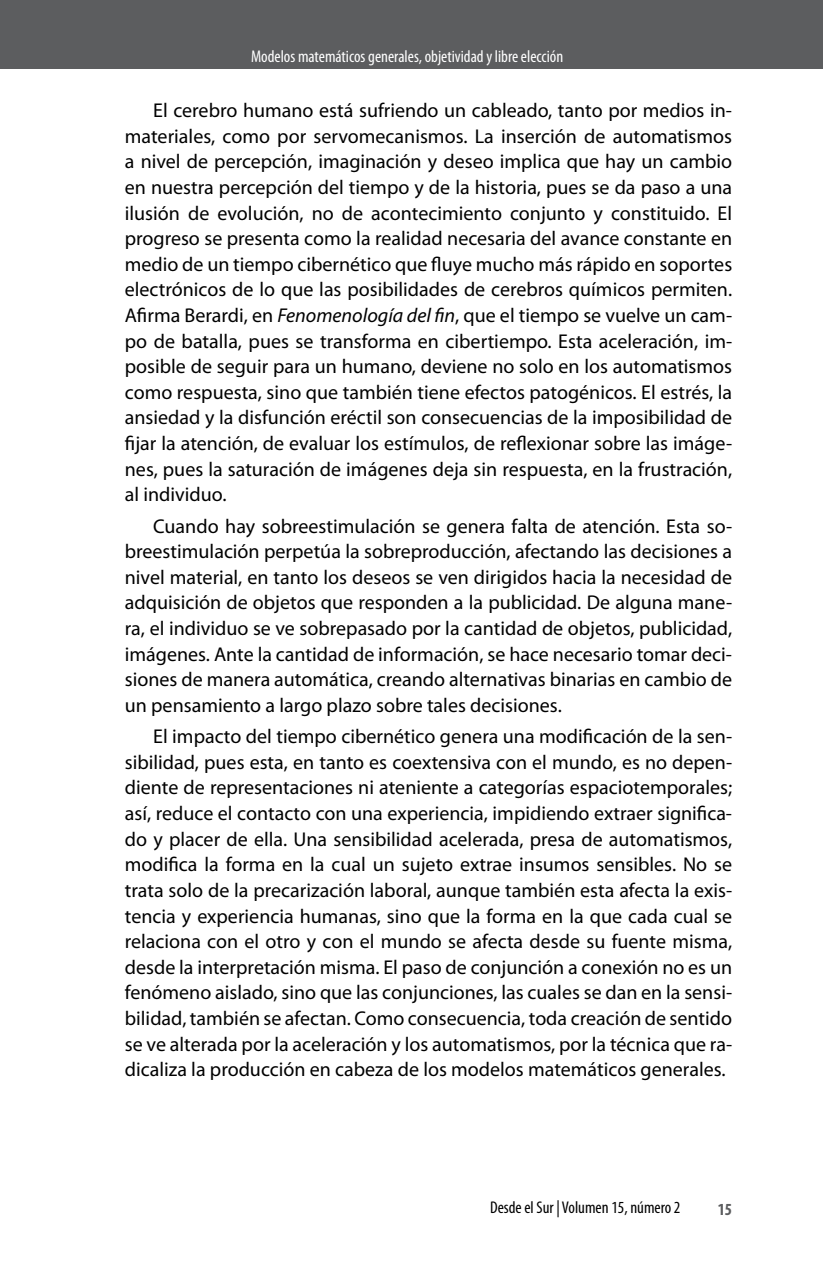
<style>
.page{position:relative;width:823px;height:1265px;background:#fff}
.page>*{position:absolute;margin:0;border:0;box-sizing:border-box;transform-origin:0 0}
.t1{font:20px/25.6px "Myriad Pro";color:#000;text-align:justify}
.t2{font:condensed 17px "Myriad Pro";color:#fff}
.t3{font:condensed 17px "Myriad Pro";color:#000}
.t4{font:700 condensed 17px "Myriad Pro";color:#5c5d5f}
.s1{font-style:italic}
</style>
<div class="page">
<div style="left:0;top:0;width:822px;height:68px;background:#5c5d5f"></div>
<p class="t2" style="left:251px;top:46px;width:313px">Modelos matemáticos generales, objetividad y libre elección</p>
<p class="t1" style="left:125px;top:97px;width:608px;text-indent:28px">El cerebro humano está sufriendo un cableado, tanto por medios in&shy;materiales, como por servomecanismos. La inserción de automatismos a nivel de percepción, imaginación y deseo implica que hay un cambio en nuestra percepción del tiempo y de la historia, pues se da paso a una ilusión de evolución, no de acontecimiento conjunto y constituido. El progreso se presenta como la realidad necesaria del avance constante en medio de un tiempo cibernético que fluye mucho más rápido en soportes electrónicos de lo que las posibilidades de cerebros químicos permiten.<br>Afirma Berardi, en <span class="s1">Fenomenología del fin</span>, que el tiempo se vuelve un cam&shy;po de batalla, pues se transforma en cibertiempo. Esta aceleración, im&shy;posible de seguir para un humano, deviene no solo en los automatismos como respuesta, sino que también tiene efectos patogénicos. El estrés, la ansiedad y la disfunción eréctil son consecuencias de la imposibilidad de fijar la atención, de evaluar los estímulos, de reflexionar sobre las imáge&shy;nes, pues la saturación de imágenes deja sin respuesta, en la frustración, al individuo.</p>
<p class="t1" style="left:125px;top:512px;width:608px;text-indent:28px">Cuando hay sobreestimulación se genera falta de atención. Esta so&shy;breestimulación perpetúa la sobreproducción, afectando las decisiones a nivel material, en tanto los deseos se ven dirigidos hacia la necesidad de adquisición de objetos que responden a la publicidad. De alguna mane&shy;ra, el individuo se ve sobrepasado por la cantidad de objetos, publicidad, imágenes. Ante la cantidad de información, se hace necesario tomar deci&shy;siones de manera automática, creando alternativas binarias en cambio de un pensamiento a largo plazo sobre tales decisiones.</p>
<p class="t1" style="left:125px;top:723px;width:608px;text-indent:28px">El impacto del tiempo cibernético genera una modificación de la sen&shy;sibilidad, pues esta, en tanto es coextensiva con el mundo, es no depen&shy;diente de representaciones ni ateniente a categorías espaciotemporales; así, reduce el contacto con una experiencia, impidiendo extraer significa&shy;do y placer de ella. Una sensibilidad acelerada, presa de automatismos, modifica la forma en la cual un sujeto extrae insumos sensibles. No se trata solo de la precarización laboral, aunque también esta afecta la exis&shy;tencia y experiencia humanas, sino que la forma en la que cada cual se relaciona con el otro y con el mundo se afecta desde su fuente misma, desde la interpretación misma. El paso de conjunción a conexión no es un fenómeno aislado, sino que las conjunciones, las cuales se dan en la sensi&shy;bilidad, también se afectan. Como consecuencia, toda creación de sentido se ve alterada por la aceleración y los automatismos, por la técnica que ra&shy;dicaliza la producción en cabeza de los modelos matemáticos generales.</p>
<p class="t3" style="left:489px;top:1196px;width:192px">Desde el Sur | Volumen 15, número 2</p>
<p class="t4" style="left:717px;top:1198px;width:16px">15</p>
</div>
